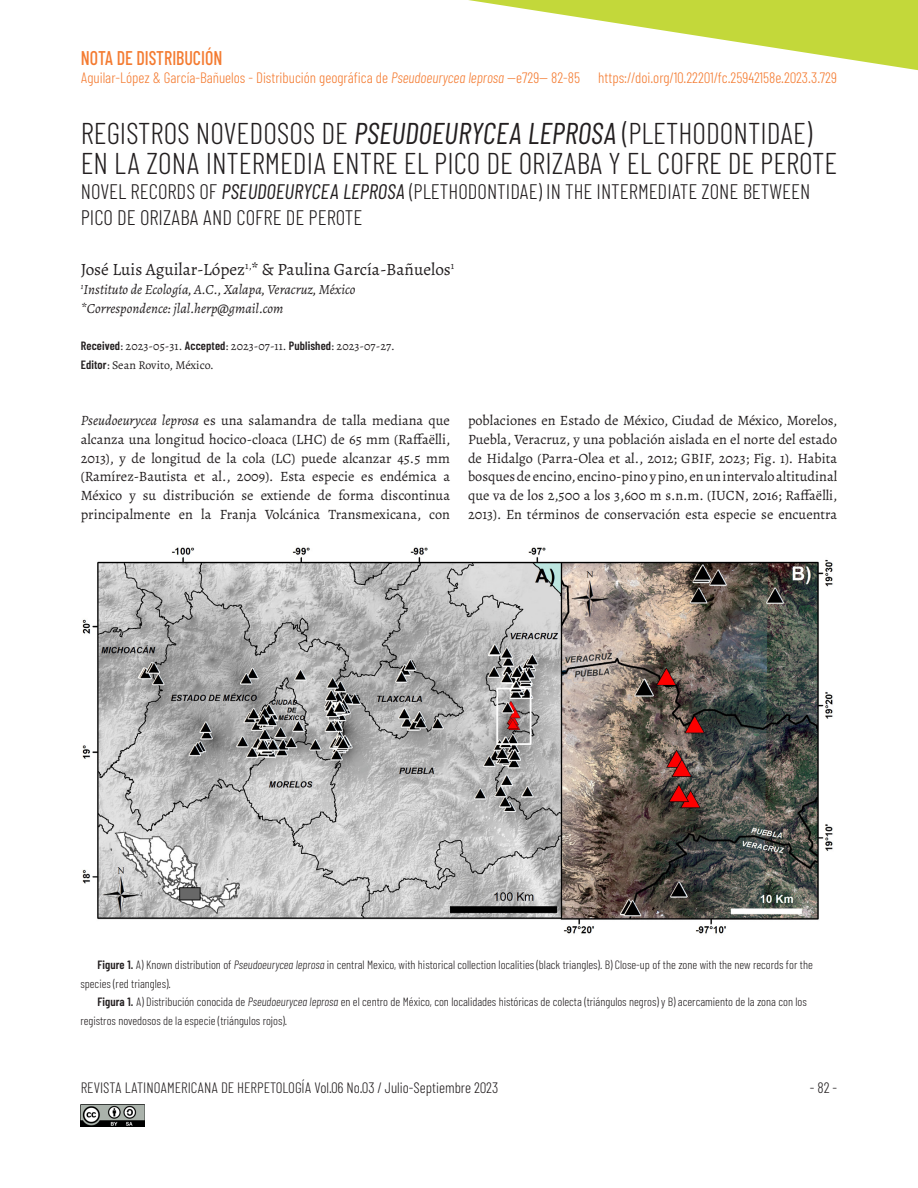
<style>
.page{position:relative;width:918px;height:1188px;background:#fff}
.page>*{position:absolute;margin:0;border:0;box-sizing:border-box;transform-origin:0 0}
._00-NOMBRE_ART{font:300 30px/30px "Barlow Condensed";color:#231f20}
._00-NOMBRE_ART_2ºIdi{font:300 21px/25.5px "Barlow Condensed";color:#231f20}
._04-HEAD_SECCION{font:500 19.8px "Barlow Condensed";color:#f47b31;scale:.91 1}
._01-autores_articulo{font:17.25px "Alegreya";color:#231f20}
._04-HEAD_izquierda{font:300 15px "Barlow Condensed";color:#f47b31}
._04-FOOT_izq{font:300 15px "Barlow Condensed";color:#231f20}
._04-folio{font:300 15px "Barlow Condensed";color:#231f20}
._02-txt_Artículo_1B{font:14.25px/18.8px "Alegreya";color:#231f20;text-align:justify}
._01-autores_articulo-2{font:italic 13.95px "Alegreya";letter-spacing:.005em;color:#231f20}
._02-txt_pie_de_Foto{font:300 12px/18.8px "Barlow Condensed";color:#231f20}
._01-autores_notas{font:12px "Alegreya";letter-spacing:.005em;color:#231f20}
.s1{font-style:italic}
.s2{font-weight:400;font-style:italic}
.s3{font-family:"Barlow Condensed";font-weight:600}
.s4{font-weight:600}
</style>
<div class="page">
<img style="left:80px;top:1104px;width:64px;height:23px">
<svg style="left:468px;top:0;width:450px;height:70px"></svg>
<img style="left:82px;top:547px;width:751px;height:387px">
<p class="_04-HEAD_SECCION" style="left:81px;top:43px;width:157px">NOTA DE DISTRIBUCIÓN</p>
<p class="_04-HEAD_izquierda" style="left:81px;top:68px;width:758px">Aguilar-López &amp; García-Bañuelos - Distribución geográfica de <span class="s1">Pseudoeurycea leprosa</span> —e729— 82-85 https://doi.org/10.22201/fc.25942158e.2023.3.729</p>
<p class="_00-NOMBRE_ART" style="left:81px;top:117px;width:758px">REGISTROS NOVEDOSOS DE <span class="s2">PSEUDOEURYCEA LEPROSA</span> (PLETHODONTIDAE)<br>EN LA ZONA INTERMEDIA ENTRE EL PICO DE ORIZABA Y EL COFRE DE PEROTE</p>
<p class="_00-NOMBRE_ART_2ºIdi" style="left:81px;top:178px;width:731px">NOVEL RECORDS OF <span class="s2">PSEUDOEURYCEA LEPROSA</span> (PLETHODONTIDAE) IN THE INTERMEDIATE ZONE BETWEEN<br>PICO DE ORIZABA AND COFRE DE PEROTE</p>
<p class="_01-autores_articulo" style="left:81px;top:258px;width:375px">José Luis Aguilar-López<sup>1,</sup>* &amp; Paulina García-Bañuelos<sup>1</sup></p>
<p class="_01-autores_articulo-2" style="left:81px;top:280px;width:276px"><sup>1</sup>Instituto de Ecología, A.C., Xalapa, Veracruz, México</p>
<p class="_01-autores_articulo-2" style="left:81px;top:299px;width:204px">*Correspondence: jlal.herp@gmail.com</p>
<p class="_01-autores_notas" style="left:81px;top:339px;width:316px"><span class="s3">Received</span>: 2023-05-31. <span class="s3">Accepted</span>: 2023-07-11. <span class="s3">Published</span>: 2023-07-27.</p>
<p class="_01-autores_notas" style="left:81px;top:357px;width:135px"><span class="s3">Editor</span>: Sean Rovito, México.</p>
<p class="_02-txt_Artículo_1B" style="left:81px;top:411px;width:371px"><span class="s1">Pseudoeurycea leprosa</span> es una salamandra de talla mediana que alcanza una longitud hocico-cloaca (LHC) de 65 mm (Raffaëlli, 2013), y de longitud de la cola (LC) puede alcanzar 45.5 mm (Ramírez-Bautista et al., 2009). Esta especie es endémica a México y su distribución se extiende de forma discontinua principalmente en la Franja Volcánica Transmexicana, con</p>
<p class="_02-txt_Artículo_1B" style="left:468px;top:411px;width:371px">poblaciones en Estado de México, Ciudad de México, Morelos, Puebla, Veracruz, y una población aislada en el norte del estado de Hidalgo (Parra-Olea et al., 2012; GBIF, 2023; Fig. 1). Habita bosques de encino, encino-pino y pino, en un intervalo altitudinal que va de los 2,500 a los 3,600 m s.n.m. (IUCN, 2016; Raffaëlli, 2013). En términos de conservación esta especie se encuentra</p>
<p class="_02-txt_pie_de_Foto" style="left:80px;top:955px;width:734px;text-indent:17px"><span class="s4">Figure 1.</span> A) Known distribution of <span class="s1">Pseudoeurycea leprosa</span> in central Mexico, with historical collection localities (black triangles). B) Close-up of the zone with the new records for the species (red triangles).</p>
<p class="_02-txt_pie_de_Foto" style="left:80px;top:992px;width:728px;text-indent:17px"><span class="s4">Figura 1.</span> A) Distribución conocida de <span class="s1">Pseudoeurycea leprosa</span> en el centro de México, con localidades históricas de colecta (triángulos negros) y B) acercamiento de la zona con los registros novedosos de la especie (triángulos rojos).</p>
<p class="_04-FOOT_izq" style="left:81px;top:1079px;width:419px">REVISTA LATINOAMERICANA DE HERPETOLOGÍA Vol.06 No.03 / Julio-Septiembre 2023</p>
<p class="_04-folio" style="left:810px;top:1079px;width:29px">- 82 -</p>
</div>
